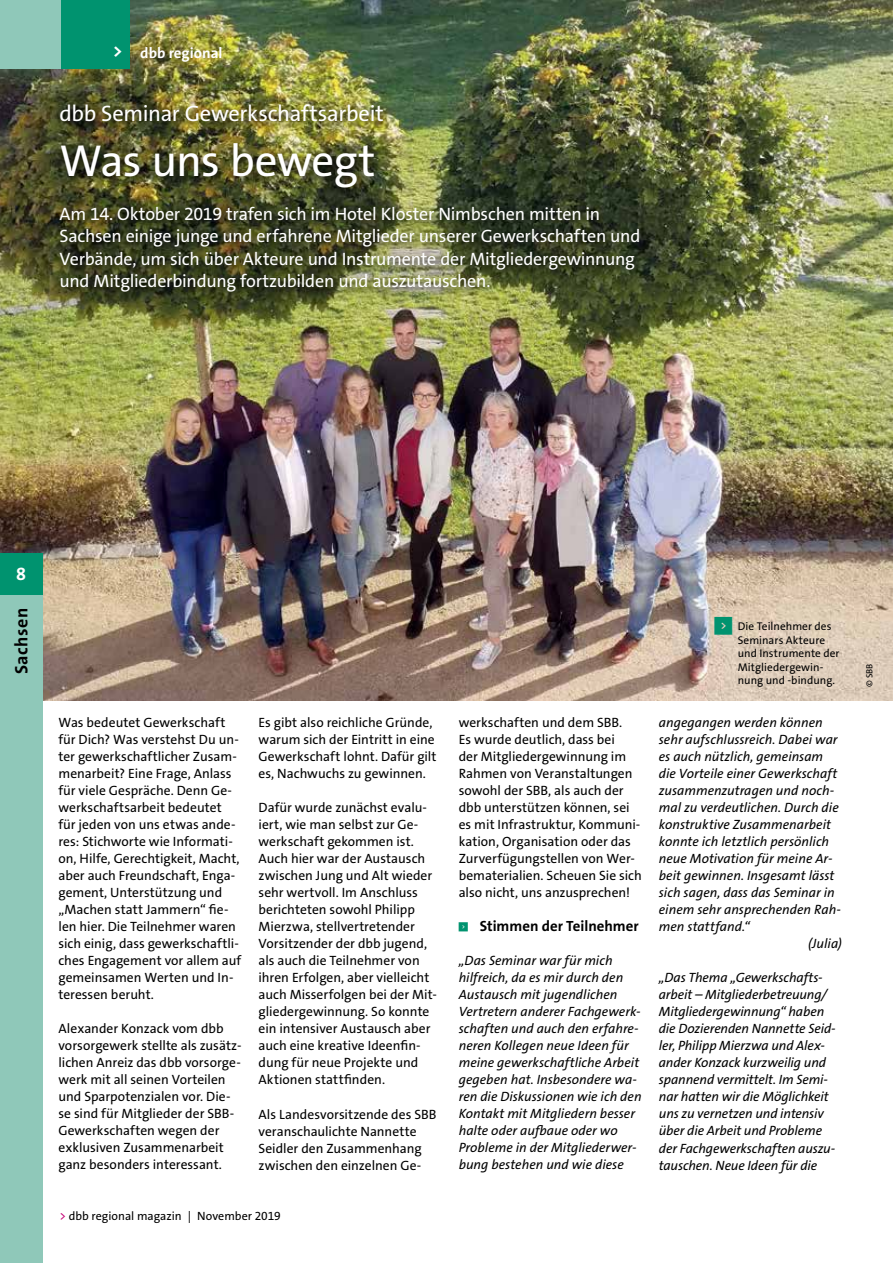
<style>
.page{position:relative;width:893px;height:1263px;background:#fff}
.page>*{position:absolute;margin:0;border:0;box-sizing:border-box;transform-origin:0 0}
.t1{font:45px "The Sans Os F";letter-spacing:-.02em;color:#fff}
.t2{font:22.5px "The Sans Os F";letter-spacing:-.015em;color:#fff}
.t3{font:18px/22.5px "The Sans Os F";letter-spacing:-.015em;color:#fff}
.t4{font:700 18px "The Sans Os F";letter-spacing:.025em;color:#000}
.t5{font:700 18px "The Sans Os F";color:#fff}
.t6{font:700 15px "The Sans Os F";color:#fff}
.t7{font:700 14.85px "The Sans Os F";color:#000}
.t8{font:13.5px/17px "The Sans Os F";color:#000}
.t9{font:italic 13.5px/17px "The Sans Os F";color:#000}
.t10{font:12px "The Sans Os F";color:#000}
.t11{font:11.25px/13.5px "The Sans Os F";letter-spacing:.005em;color:#000}
.t12{font:9px "The Sans Os F";color:#000}
.t13{font:5.85px "Top Numbers";color:#00936f}
.s1{color:#c40075}
.s2{font-family:"Top Numbers";color:#00936f}
</style>
<div class="page">
<img style="left:0;top:0;width:893px;height:700px">
<img style="left:54px;top:98px;width:597px;height:205px">
<div style="left:0;top:553px;width:43px;height:42px;background:#00936f"></div>
<div style="left:0;top:595px;width:43px;height:668px;background:#8fc8b9"></div>
<div style="left:0;top:0;width:130px;height:68px;background:#8fc8b9"></div>
<div style="left:62px;top:0;width:68px;height:68px;background:#00936f"></div>
<h3 class="t5" style="left:113px;top:39px;width:11px">&gt;</h3>
<p class="t6" style="left:140px;top:44px;width:84px">dbb regional</p>
<h2 class="t2" style="left:60px;top:99px;width:326px">dbb Seminar Gewerkschaftsarbeit</h2>
<h1 class="t1" style="left:60px;top:132px;width:317px">Was uns bewegt</h1>
<p class="t3" style="left:60px;top:203px;width:582px">Am 14. Oktober 2019 trafen sich im Hotel Kloster Nimbschen mitten in Sachsen einige junge und erfahrene Mitglieder unserer Gewerkschaften und Verbände, um sich über Akteure und Instrumente der Mitgliedergewinnung und Mitgliederbindung fortzubilden und auszutauschen.</p>
<h3 class="t5" style="left:16px;top:562px;width:11px">8</h3>
<h3 class="t4" style="left:10px;top:674px;width:67px;rotate:-90deg">Sachsen</h3>
<p class="t8" style="left:58px;top:714px;width:184px">Was bedeutet Gewerkschaft für Dich? Was verstehst Du un&shy;ter gewerkschaftlicher Zusam&shy;menarbeit? Eine Frage, Anlass für viele Gespräche. Denn Ge&shy;werkschaftsarbeit bedeutet für jeden von uns etwas ande&shy;res: Stichworte wie Informati&shy;on, Hilfe, Gerechtigkeit, Macht, aber auch Freundschaft, Enga&shy;gement, Unterstützung und „Machen statt Jammern“ fie&shy;len hier. Die Teilnehmer waren sich einig, dass gewerkschaftli&shy;ches Engagement vor allem auf gemeinsamen Werten und In&shy;teressen beruht.</p>
<p class="t8" style="left:58px;top:1020px;width:185px">Alexander Konzack vom dbb vorsorgewerk stellte als zusätz&shy;lichen Anreiz das dbb vorsorge&shy;werk mit all seinen Vorteilen und Sparpotenzialen vor. Die&shy;se sind für Mitglieder der SBB-<br>Gewerkschaften wegen der exklusiven Zusammenarbeit ganz besonders interessant.</p>
<p class="t8" style="left:259px;top:714px;width:179px">Es gibt also reichliche Gründe, warum sich der Eintritt in eine<br>Gewerkschaft lohnt. Dafür gilt es, Nachwuchs zu gewinnen.</p>
<p class="t8" style="left:259px;top:799px;width:180px">Dafür wurde zunächst evalu&shy;iert, wie man selbst zur Ge&shy;werkschaft gekommen ist.<br>Auch hier war der Austausch zwischen Jung und Alt wieder sehr wertvoll. Im Anschluss berichteten sowohl Philipp<br>Mierzwa, stellvertretender<br>Vorsitzender der dbb jugend, als auch die Teilnehmer von ihren Erfolgen, aber vielleicht auch Misserfolgen bei der Mit&shy;gliedergewinnung. So konnte ein intensiver Austausch aber auch eine kreative Ideenfin&shy;dung für neue Projekte und<br>Aktionen stattfinden.</p>
<p class="t8" style="left:259px;top:1105px;width:179px">Als Landesvorsitzende des SBB veranschaulichte Nannette<br>Seidler den Zusammenhang zwischen den einzelnen Ge-</p>
<p class="t10" style="left:60px;top:1208px;width:223px"><span class="s1">&gt;</span> dbb regional magazin | November 2019</p>
<p class="t8" style="left:459px;top:714px;width:185px">werkschaften und dem SBB.<br>Es wurde deutlich, dass bei<br>der Mitgliedergewinnung im<br>Rahmen von Veranstaltungen sowohl der SBB, als auch der dbb unterstützen können, sei es mit Infrastruktur, Kommuni&shy;kation, Organisation oder das<br>Zurverfügungstellen von Wer&shy;bematerialien. Scheuen Sie sich also nicht, uns anzusprechen!</p>
<p class="t13" style="left:459px;top:922px;width:11px">&lt;</p>
<p class="t7" style="left:480px;top:917px;width:160px">Stimmen der Teilnehmer</p>
<p class="t9" style="left:459px;top:952px;width:184px">„Das Seminar war für mich hilfreich, da es mir durch den<br>Austausch mit jugendlichen<br>Vertretern anderer Fachgewerk&shy;schaften und auch den erfahre&shy;neren Kollegen neue Ideen für meine gewerkschaftliche Arbeit gegeben hat. Insbesondere wa&shy;ren die Diskussionen wie ich den<br>Kontakt mit Mitgliedern besser halte oder aufbaue oder wo<br>Probleme in der Mitgliederwer&shy;bung bestehen und wie diese</p>
<p class="t11" style="left:738px;top:620px;width:103px;text-indent:-23px"><span class="s2">&lt;</span> Die Teilnehmer des<br>Seminars Akteure und Instrumente der<br>Mitgliedergewin&shy;nung und -bindung.</p>
<p class="t9" style="left:659px;top:714px;width:165px">angegangen werden können</p>
<p class="t9" style="left:659px;top:731px;width:180px">sehr aufschlussreich. Dabei war</p>
<p class="t9" style="left:659px;top:748px;width:166px">es auch nützlich, gemeinsam</p>
<p class="t9" style="left:659px;top:765px;width:180px">die Vorteile einer Gewerkschaft</p>
<p class="t9" style="left:659px;top:782px;width:177px">zusammenzutragen und noch-</p>
<p class="t9" style="left:659px;top:799px;width:181px">mal zu verdeutlichen. Durch die</p>
<p class="t9" style="left:659px;top:816px;width:174px">konstruktive Zusammenarbeit</p>
<p class="t9" style="left:659px;top:833px;width:172px">konnte ich letztlich persönlich</p>
<p class="t9" style="left:659px;top:850px;width:175px">neue Motivation für meine Ar-</p>
<p class="t9" style="left:659px;top:867px;width:177px">beit gewinnen. Insgesamt lässt</p>
<p class="t9" style="left:659px;top:884px;width:177px">sich sagen, dass das Seminar in</p>
<p class="t9" style="left:659px;top:901px;width:183px">einem sehr ansprechenden Rah-</p>
<p class="t9" style="left:659px;top:918px;width:93px">men stattfand.“</p>
<p class="t9" style="left:808px;top:935px;width:35px">(Julia)</p>
<p class="t9" style="left:659px;top:969px;width:178px">„Das Thema „Gewerkschafts&shy;arbeit – Mitgliederbetreuung/<br>Mitgliedergewinnung“ haben die Dozierenden Nannette Seid&shy;ler, Philipp Mierzwa und Alex&shy;ander Konzack kurzweilig und spannend vermittelt. Im Semi&shy;nar hatten wir die Möglichkeit uns zu vernetzen und intensiv über die Arbeit und Probleme der Fachgewerkschaften auszu&shy;tauschen. Neue Ideen für die</p>
<p class="t12" style="left:864px;top:687px;width:25px;rotate:-90deg">© SBB</p>
</div>
